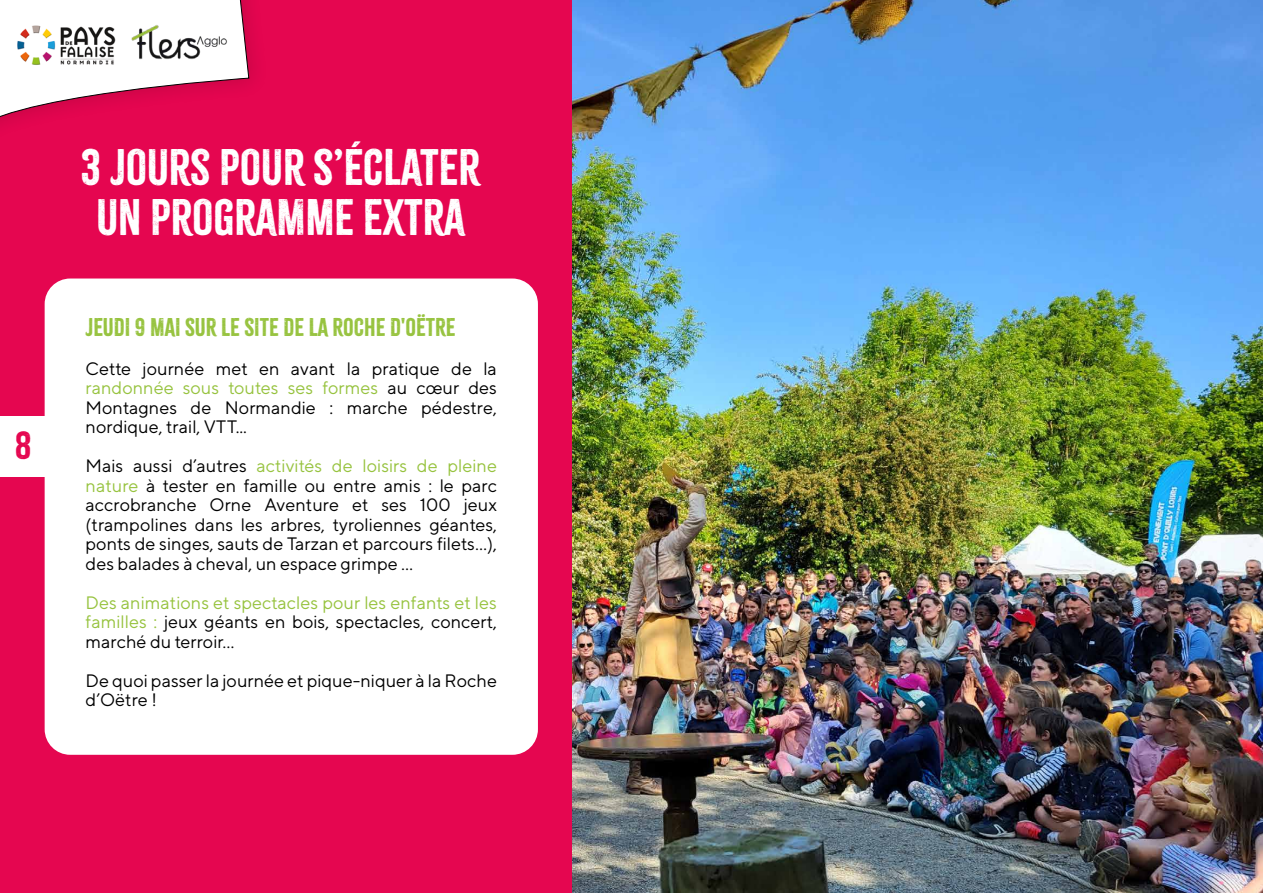
<style>
.page{position:relative;width:1263px;height:893px;background:#fff}
.page>*{position:absolute;margin:0;border:0;box-sizing:border-box;transform-origin:0 0}
.t1{font:45px/50.6px "Citrus Gothic";color:#fff;text-align:center}
.t2{font:34.5px "Citrus Gothic";color:#e50650}
.t3{font:22.5px "Citrus Gothic";color:#97c33f}
.t4{font:18px/19.5px "TT Norms";color:#000;text-align:justify}
.t5{font:18px/19.5px "TT Norms";color:#97c33f;text-align:justify}
.s1{color:#97c33f}
.s2{color:#000}
</style>
<div class="page">
<img style="left:572px;top:0;width:691px;height:893px">
<div style="left:0;top:0;width:572px;height:893px;background:#e50650"></div>
<div style="left:45px;top:279px;width:493px;height:476px;background:#fff;border-radius:26px"></div>
<div style="left:0;top:416px;width:51px;height:61px;background:#fff"></div>
<svg style="left:0;top:0;width:249px;height:124px"></svg>
<img style="left:16px;top:22px;width:102px;height:48px">
<img style="left:127px;top:22px;width:104px;height:40px">
<h2 class="t2" style="left:15px;top:423px;width:18px">8</h2>
<h1 class="t1" style="left:81px;top:143px;width:400px">3 JOURS POUR S’ÉCLATER<br>UN PROGRAMME EXTRA</h1>
<p class="t3" style="left:86px;top:313px;width:372px">JEUDI 9 MAI SUR LE SITE DE LA ROCHE D'OËTRE</p>
<p class="t4" style="left:86px;top:358px;width:413px">Cette journée met en avant la pratique de la <span class="s1">randonnée sous toutes ses formes</span> au cœur des Montagnes de Normandie : marche pédestre, nordique, trail, VTT...</p>
<p class="t4" style="left:86px;top:456px;width:413px">Mais aussi d’autres <span class="s1">activités de loisirs de pleine nature</span> à tester en famille ou entre amis : le parc accrobranche Orne Aventure et ses 100 jeux (trampolines dans les arbres, tyroliennes géantes, ponts de singes, sauts de Tarzan et parcours filets…), des balades à cheval, un espace grimpe …</p>
<p class="t5" style="left:86px;top:592px;width:413px">Des animations et spectacles pour les enfants et les familles : <span class="s2">jeux géants en bois, spectacles, concert, marché du terroir…</span></p>
<p class="t4" style="left:86px;top:670px;width:413px">De quoi passer la journée et pique-niquer à la Roche d’Oëtre !</p>
</div>
